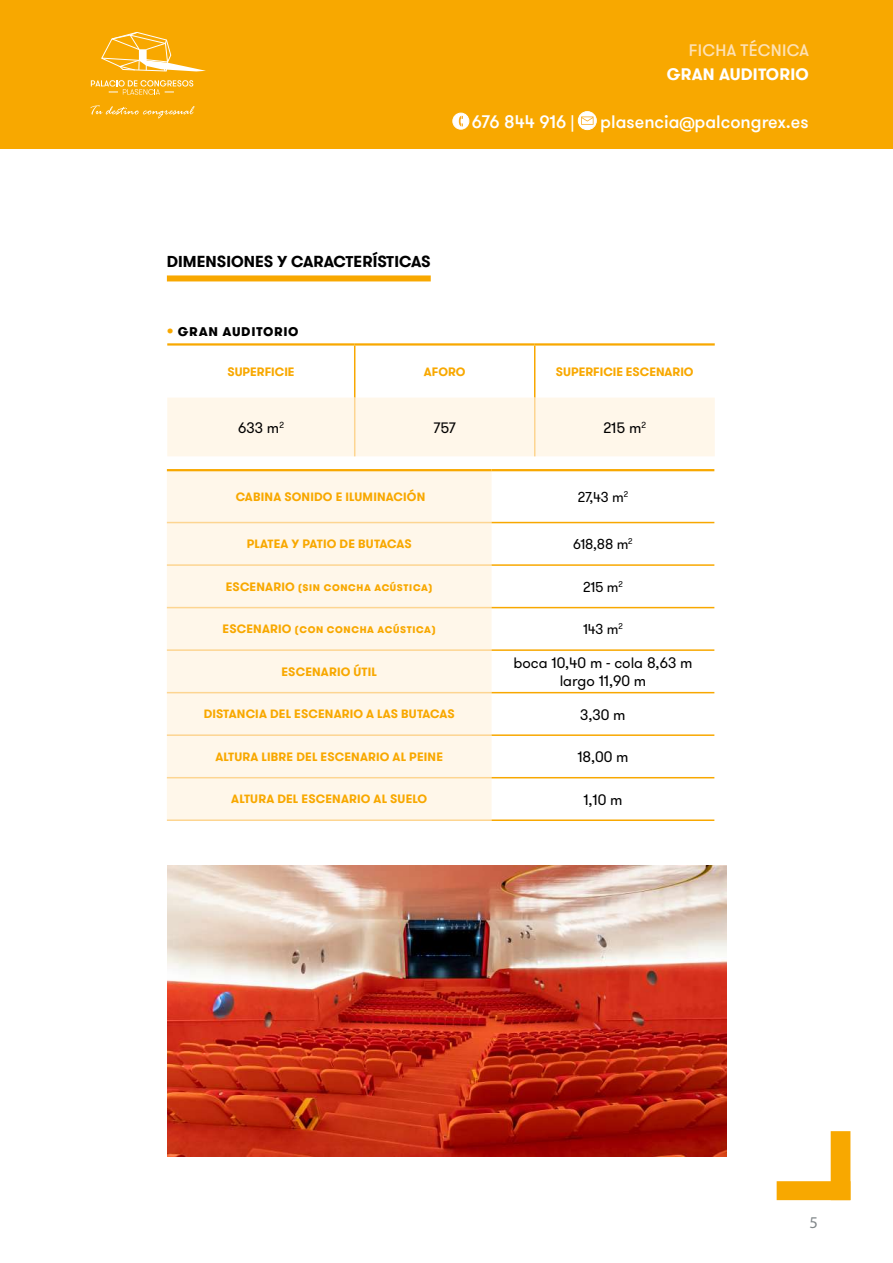
<style>
.page{position:relative;width:893px;height:1263px;background:#fff}
.page>*{position:absolute;margin:0;border:0;box-sizing:border-box;transform-origin:0 0}
.t1{font:500 18px "GT Walsheim Pro";color:#fff}
.t2{font:700 16.5px "GT Walsheim Pro";letter-spacing:.015em;color:#fff}
.t3{font:500 16.5px "GT Walsheim Pro";letter-spacing:.015em;color:#fee1b4}
.t4{font:16.5px "Myriad Pro";color:#81878a}
.t5{font:700 15.75px "GT Walsheim Pro";color:#000}
.t6{font:15px/18px "GT Walsheim Pro";color:#000;text-align:center}
.t7{font:14.25px "GT Walsheim Pro";letter-spacing:-.01em;color:#000}
.t8{font:700 12px "GT Walsheim Pro";letter-spacing:.015em;color:#f8a800}
.s1{font-size:15.75px}
.s2{font-weight:900;font-size:16.5px;color:#f8a800}
</style>
<div class="page">
<div style="left:0;top:0;width:893px;height:149px;background:#f8a800"></div>
<svg style="left:91px;top:105px;width:103px;height:13px"></svg>
<svg style="left:101px;top:32px;width:69px;height:40px"></svg>
<svg style="left:139px;top:49px;width:67px;height:22px"></svg>
<svg style="left:91px;top:80px;width:102px;height:15px"></svg>
<div style="left:831px;top:1131px;width:19px;height:69px;background:#f8a800"></div>
<div style="left:777px;top:1181px;width:73px;height:19px;background:#f8a800"></div>
<svg style="left:578px;top:112px;width:18px;height:18px"></svg>
<div style="left:578px;top:111px;width:19px;height:19px;border:1px solid #fff;border-radius:50%"></div>
<svg style="left:581px;top:117px;width:12px;height:8px"></svg>
<div style="left:453px;top:113px;width:16px;height:16px;background:#fff;border-radius:50%"></div>
<div style="left:452px;top:113px;width:17px;height:17px;border:1px solid #fff;border-radius:50%"></div>
<svg style="left:459px;top:116px;width:4px;height:10px"></svg>
<div style="left:167px;top:275px;width:264px;height:6px;background:#f8a800"></div>
<svg style="left:167px;top:346px;width:548px;height:110px"></svg>
<hr style="left:167px;top:343px;width:188px;height:3px;background:#f8a800">
<hr style="left:355px;top:343px;width:180px;height:3px;background:#f8a800">
<hr style="left:535px;top:343px;width:180px;height:3px;background:#f8a800">
<hr style="left:354px;top:346px;width:1px;height:52px;background:#f8a800">
<hr style="left:354px;top:398px;width:1px;height:58px;background:#fdd591">
<hr style="left:534px;top:346px;width:1px;height:52px;background:#f8a800">
<hr style="left:534px;top:398px;width:1px;height:58px;background:#fdd591">
<div style="left:167px;top:471px;width:325px;height:348px;background:#fff7ea"></div>
<hr style="left:167px;top:469px;width:325px;height:2px;background:#f8a800">
<hr style="left:492px;top:469px;width:222px;height:2px;background:#f8a800">
<hr style="left:167px;top:522px;width:325px;height:1px;background:#fdd591">
<hr style="left:492px;top:522px;width:222px;height:1px;background:#f8a800">
<hr style="left:167px;top:564px;width:325px;height:2px;background:#fdd591">
<hr style="left:492px;top:564px;width:222px;height:2px;background:#f8a800">
<hr style="left:167px;top:607px;width:325px;height:1px;background:#fdd591">
<hr style="left:167px;top:649px;width:325px;height:2px;background:#fdd591">
<hr style="left:167px;top:692px;width:325px;height:1px;background:#fdd591">
<hr style="left:167px;top:734px;width:325px;height:2px;background:#fdd591">
<hr style="left:167px;top:777px;width:325px;height:1px;background:#fdd591">
<hr style="left:167px;top:819px;width:325px;height:2px;background:#fdd591">
<hr style="left:492px;top:607px;width:222px;height:1px;background:#f8a800">
<hr style="left:492px;top:649px;width:222px;height:2px;background:#f8a800">
<hr style="left:492px;top:692px;width:222px;height:1px;background:#f8a800">
<hr style="left:492px;top:734px;width:222px;height:2px;background:#f8a800">
<hr style="left:492px;top:777px;width:222px;height:1px;background:#f8a800">
<hr style="left:492px;top:819px;width:222px;height:2px;background:#f8a800">
<img style="left:167px;top:865px;width:559px;height:292px">
<h2 class="t3" style="left:689px;top:40px;width:122px">FICHA TÉCNICA</h2>
<h2 class="t2" style="left:667px;top:64px;width:144px">GRAN AUDITORIO</h2>
<h1 class="t1" style="left:472px;top:110px;width:104px">676 844 916 <span class="s1">|</span></h1>
<h1 class="t1" style="left:600px;top:110px;width:210px">plasencia@palcongrex.es</h1>
<h3 class="t5" style="left:167px;top:251px;width:265px">DIMENSIONES Y CARACTERÍSTICAS</h3>
<h3 class="t5" style="left:167px;top:320px;width:133px"><span class="s2">•</span> gran auditorio</h3>
<p class="t8" style="left:227px;top:363px;width:69px">SUPERFICIE</p>
<p class="t8" style="left:424px;top:363px;width:43px">AFORO</p>
<p class="t8" style="left:556px;top:363px;width:139px">SUPERFICIE ESCENARIO</p>
<p class="t6" style="left:238px;top:419px;width:47px">633 m<sup>2</sup></p>
<p class="t6" style="left:433px;top:419px;width:24px">757</p>
<p class="t6" style="left:603px;top:419px;width:44px">215 m<sup>2</sup></p>
<p class="t8" style="left:236px;top:489px;width:191px">CABINA SONIDO E ILUMINACIÓN</p>
<p class="t7" style="left:578px;top:488px;width:52px">27,43 m<sup>2</sup></p>
<p class="t8" style="left:247px;top:536px;width:167px">PLATEA Y PATIO DE BUTACAS</p>
<p class="t7" style="left:573px;top:535px;width:61px">618,88 m<sup>2</sup></p>
<p class="t8" style="left:226px;top:579px;width:209px">ESCENARIO (sin concha acústica)</p>
<p class="t7" style="left:583px;top:578px;width:41px">215 m<sup>2</sup></p>
<p class="t8" style="left:223px;top:621px;width:215px">ESCENARIO (con concha acústica)</p>
<p class="t7" style="left:583px;top:620px;width:41px">143 m<sup>2</sup></p>
<p class="t8" style="left:281px;top:664px;width:97px">ESCENARIO ÚTIL</p>
<p class="t6" style="left:513px;top:654px;width:181px">boca 10,40 m - cola 8,63 m largo 11,90 m</p>
<p class="t8" style="left:204px;top:706px;width:253px">DISTANCIA DEL ESCENARIO A LAS BUTACAS</p>
<p class="t6" style="left:580px;top:706px;width:47px">3,30 m</p>
<p class="t8" style="left:215px;top:749px;width:229px">ALTURA LIBRE DEL ESCENARIO AL PEINE</p>
<p class="t6" style="left:577px;top:748px;width:53px">18,00 m</p>
<p class="t8" style="left:231px;top:791px;width:197px">ALTURA DEL ESCENARIO AL SUELO</p>
<p class="t6" style="left:583px;top:791px;width:41px">1,10 m</p>
<h2 class="t4" style="left:809px;top:1212px;width:10px">5</h2>
</div>
